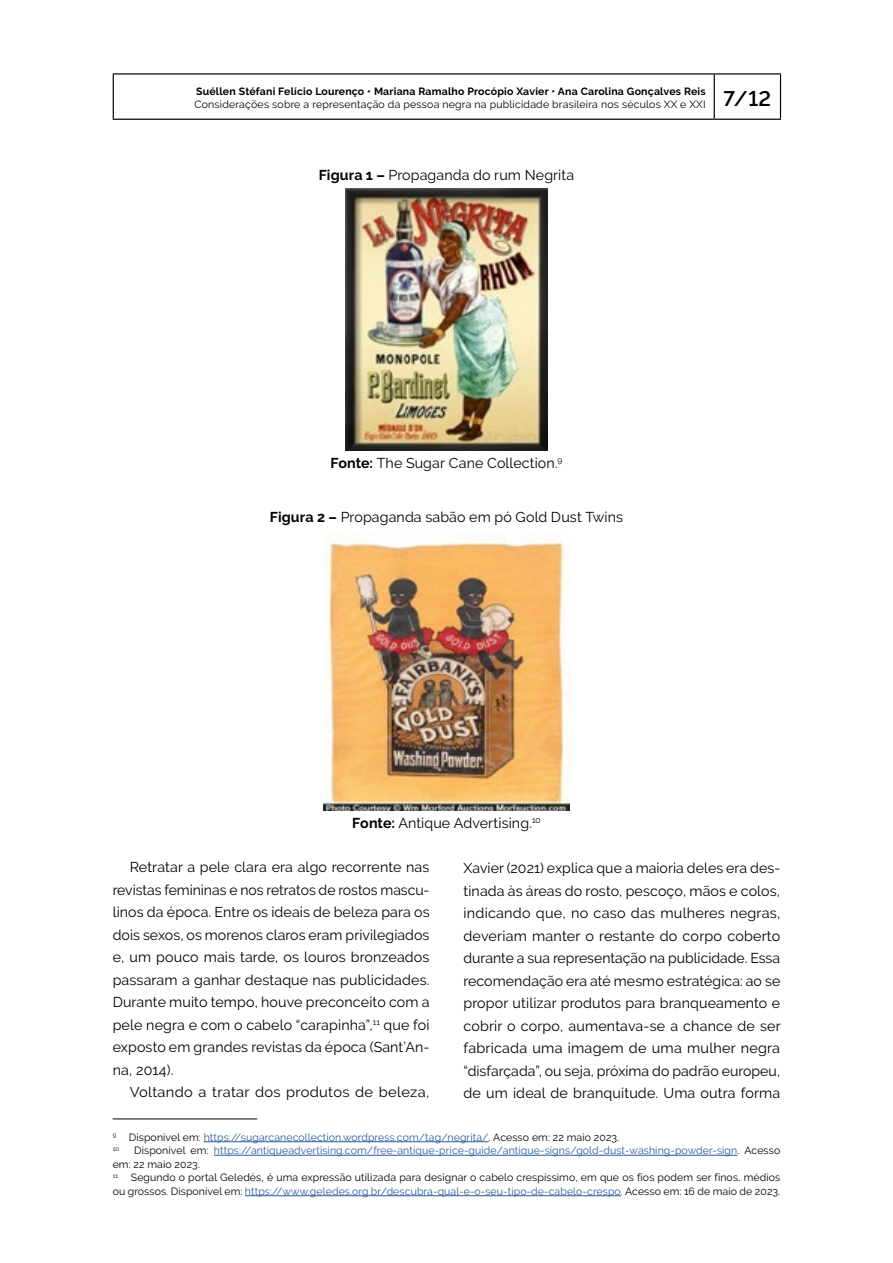
<style>
.page{position:relative;width:893px;height:1263px;background:#fff}
.page>*{position:absolute;margin:0;border:0;box-sizing:border-box;transform-origin:0 0}
.t1{font:14.25px/22.5px "Raleway";letter-spacing:.01em;color:#000;text-align:justify}
.t2{font:10.5px/13.5px "Raleway";letter-spacing:.01em;color:#000}
.t3{font:10.5px "Raleway";letter-spacing:.01em;color:#275b9b}
.t4{font:6.15px "Raleway";color:#000}
.s1{font-weight:700}
.s2{color:#000}
.s3{color:#275b9b}
</style>
<div class="page">
<hr style="left:714px;top:75px;width:1px;height:44px;background:#000">
<hr style="left:113px;top:73px;width:601px;height:2px;background:#000">
<hr style="left:113px;top:75px;width:1px;height:44px;background:#000">
<hr style="left:714px;top:73px;width:67px;height:2px;background:#000">
<hr style="left:780px;top:75px;width:1px;height:44px;background:#000">
<hr style="left:113px;top:119px;width:601px;height:1px;background:#000001">
<hr style="left:714px;top:119px;width:67px;height:1px;background:#000001">
<img style="left:346px;top:189px;width:201px;height:261px">
<hr style="left:113px;top:1119px;width:144px;height:1px;background:#000">
<hr style="left:204px;top:1141px;width:285px;height:1px;background:#275b9b">
<hr style="left:214px;top:1155px;width:523px;height:1px;background:#275b9b">
<hr style="left:245px;top:1195px;width:376px;height:1px;background:#275b9b">
<img style="left:323px;top:534px;width:247px;height:276px">
<p class="t2" style="left:194px;top:84px;width:578px"><span class="s1">Suéllen Stéfani Felício Lourenço • Mariana Ramalho Procópio Xavier • Ana Carolina Gonçalves Reis<br></span>Considerações sobre a representação da pessoa negra na publicidade brasileira nos séculos XX e XXI <sup>7/12</sup></p>
<p class="t1" style="left:319px;top:164px;width:257px"><span class="s1">Figura 1 –</span> Propaganda do rum Negrita</p>
<p class="t1" style="left:330px;top:452px;width:234px"><span class="s1">Fonte:</span> The Sugar Cane Collection.<sup>9</sup></p>
<p class="t1" style="left:270px;top:506px;width:355px"><span class="s1">Figura 2 –</span> Propaganda sabão em pó Gold Dust Twins</p>
<p class="t1" style="left:352px;top:812px;width:190px"><span class="s1">Fonte:</span> Antique Advertising.<sup>10</sup></p>
<p class="t1" style="left:113px;top:856px;width:318px;text-indent:17px">Retratar a pele clara era algo recorrente nas revistas femininas e nos retratos de rostos mascu&shy;linos da época. Entre os ideais de beleza para os dois sexos, os morenos claros eram privilegiados e, um pouco mais tarde, os louros bronzeados passaram a ganhar destaque nas publicidades.<br>Durante muito tempo, houve preconceito com a pele negra e com o cabelo “carapinha”,<sup>11</sup> que foi exposto em grandes revistas da época (Sant’An&shy;na, 2014).</p>
<p class="t1" style="left:130px;top:1081px;width:301px">Voltando a tratar dos produtos de beleza,</p>
<p class="t1" style="left:463px;top:857px;width:319px">Xavier (2021) explica que a maioria deles era des&shy;tinada às áreas do rosto, pescoço, mãos e colos, indicando que, no caso das mulheres negras, deveriam manter o restante do corpo coberto durante a sua representação na publicidade. Essa recomendação era até mesmo estratégica: ao se propor utilizar produtos para branqueamento e cobrir o corpo, aumentava-se a chance de ser fabricada uma imagem de uma mulher negra “disfarçada”, ou seja, próxima do padrão europeu, de um ideal de branquitude. Uma outra forma</p>
<p class="t3" style="left:113px;top:1131px;width:508px"><sup>9</sup> <span class="s2">Disponível em:</span> https://sugarcanecollection.wordpress.com/tag/negrita/<span class="s2">. Acesso em: 22 maio 2023.</span></p>
<p class="t4" style="left:113px;top:1145px;width:8px">10</p>
<p class="t2" style="left:113px;top:1144px;width:669px;text-indent:21px">Disponível em: <span class="s3">https://antiqueadvertising.com/free-antique-price-guide/antique-signs/gold-dust-washing-powder-sign</span>. Acesso em: 22 maio 2023.<br><sup>11</sup> Segundo o portal Geledés, é uma expressão utilizada para designar o cabelo crespíssimo, em que os fios podem ser finos, médios ou grossos. Disponível em: <span class="s3">https://www.geledes.org.br/descubra-qual-e-o-seu-tipo-de-cabelo-crespo</span>. Acesso em: 16 de maio de 2023.</p>
</div>
